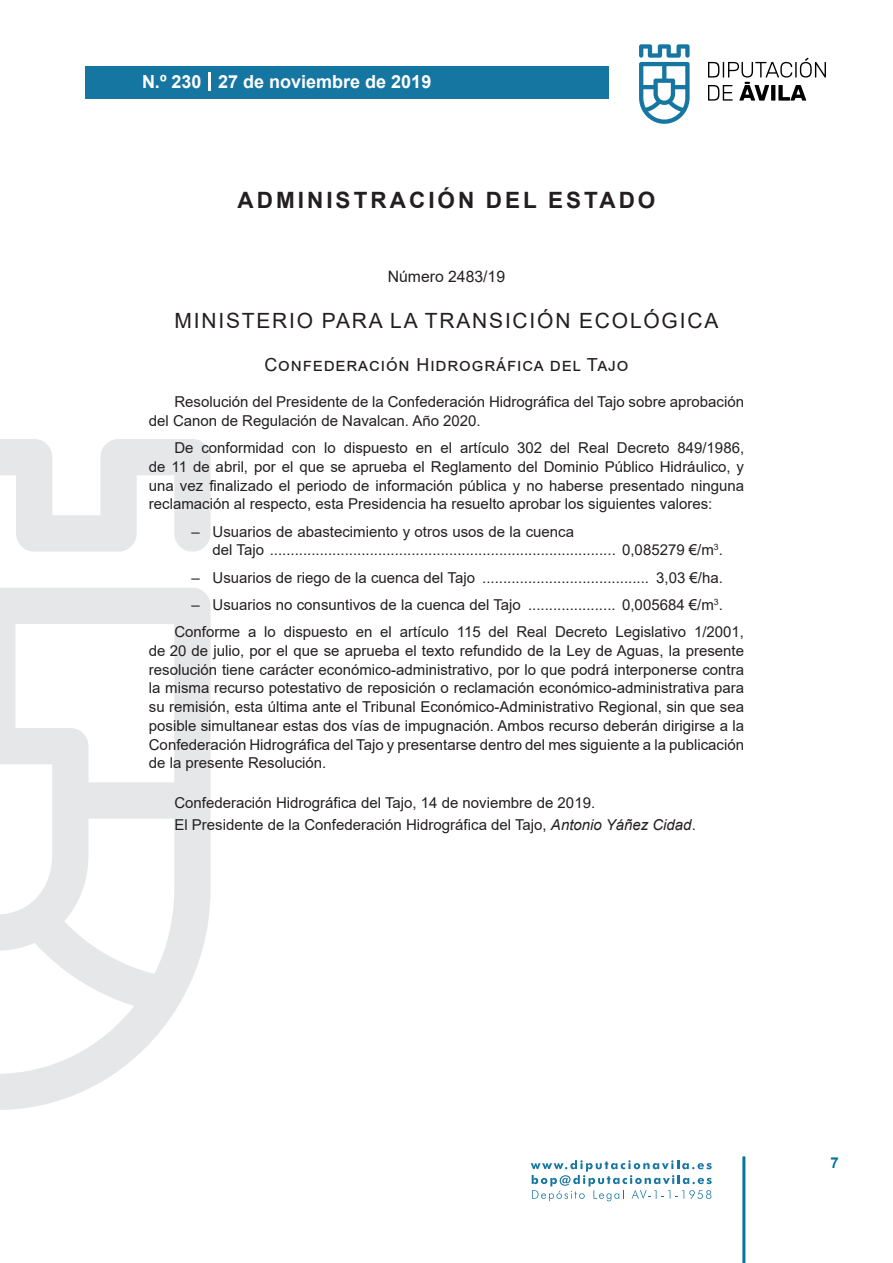
<style>
.page{position:relative;width:893px;height:1263px;background:#fff}
.page>*{position:absolute;margin:0;border:0;box-sizing:border-box;transform-origin:0 0}
.t1{font:700 22.5px "Arial";letter-spacing:.135em;color:#231f20}
.t2{font:21px "Arial";letter-spacing:.085em;color:#231f20}
.t3{font:18px "Arial";letter-spacing:.05em;color:#231f20}
.t4{font:700 18px "Arial";color:#fff}
.t5{font:15.75px "Arial";color:#231f20}
.t6{font:15px/18.8px "Arial";color:#231f20}
.t7{font:700 15px "Arial";color:#04739f}
.s1{font-style:italic}
</style>
<div class="page">
<svg style="left:531px;top:1160px;width:181px;height:41px"></svg>
<div style="left:85px;top:66px;width:523px;height:33px;background:#1676a2"></div>
<svg style="left:639px;top:44px;width:51px;height:80px"></svg>
<svg style="left:708px;top:58px;width:118px;height:43px"></svg>
<hr style="left:742px;top:1156px;width:3px;height:107px;background:#04739f">
<svg style="left:208px;top:72px;width:2px;height:18px"></svg>
<svg style="left:0;top:439px;width:211px;height:671px"></svg>
<p class="t4" style="left:142px;top:69px;width:291px">N.º 230 27 de noviembre de 2019</p>
<h1 class="t1" style="left:237px;top:184px;width:419px">ADMINISTRACIÓN DEL ESTADO</h1>
<p class="t5" style="left:388px;top:266px;width:119px">Número 2483/19</p>
<h2 class="t2" style="left:175px;top:307px;width:545px">MINISTERIO PARA LA TRANSICIÓN ECOLÓGICA</h2>
<p class="t3" style="left:264px;top:352px;width:366px">Confederación Hidrográfica del Tajo</p>
<p class="t6" style="left:149px;top:392px;width:597px;text-indent:26px">Resolución del Presidente de la Confederación Hidrográfica del Tajo sobre aprobación del Canon de Regulación de Navalcan. Año 2020.</p>
<p class="t6" style="left:149px;top:438px;width:597px;text-align:justify;text-indent:26px">De conformidad con lo dispuesto en el artículo 302 del Real Decreto 849/1986, de 11 de abril, por el que se aprueba el Reglamento del Dominio Público Hidráulico, y una vez finalizado el periodo de información pública y no haberse presentado ninguna reclamación al respecto, esta Presidencia ha resuelto aprobar los siguientes valores:</p>
<p class="t6" style="left:213px;top:522px;width:512px;text-indent:-21px">– Usuarios de abastecimiento y otros usos de la cuenca<br>del Tajo ................................................................................... 0,085279 €/m<sup>3</sup>.</p>
<p class="t6" style="left:191px;top:568px;width:533px">– Usuarios de riego de la cuenca del Tajo ........................................ 3,03 €/ha.</p>
<p class="t6" style="left:174px;top:591px;width:571px;line-height:27.3px;text-align:center">– Usuarios no consuntivos de la cuenca del Tajo ..................... 0,005684 €/m<sup>3</sup>.<br>Conforme a lo dispuesto en el artículo 115 del Real Decreto Legislativo 1/2001,</p>
<p class="t6" style="left:149px;top:641px;width:597px;text-align:justify">de 20 de julio, por el que se aprueba el texto refundido de la Ley de Aguas, la presente resolución tiene carácter económico-administrativo, por lo que podrá interponerse contra la misma recurso potestativo de reposición o reclamación económico-administrativa para su remisión, esta última ante el Tribunal Económico-Administrativo Regional, sin que sea posible simultanear estas dos vías de impugnación. Ambos recurso deberán dirigirse a la Confederación Hidrográfica del Tajo y presentarse dentro del mes siguiente a la publicación de la presente Resolución.</p>
<p class="t6" style="left:174px;top:791px;width:523px;line-height:22.2px">Confederación Hidrográfica del Tajo, 14 de noviembre de 2019.<br>El Presidente de la Confederación Hidrográfica del Tajo, <span class="s1">Antonio Yáñez Cidad</span>.</p>
<p class="t7" style="left:831px;top:1152px;width:10px">7</p>
</div>
